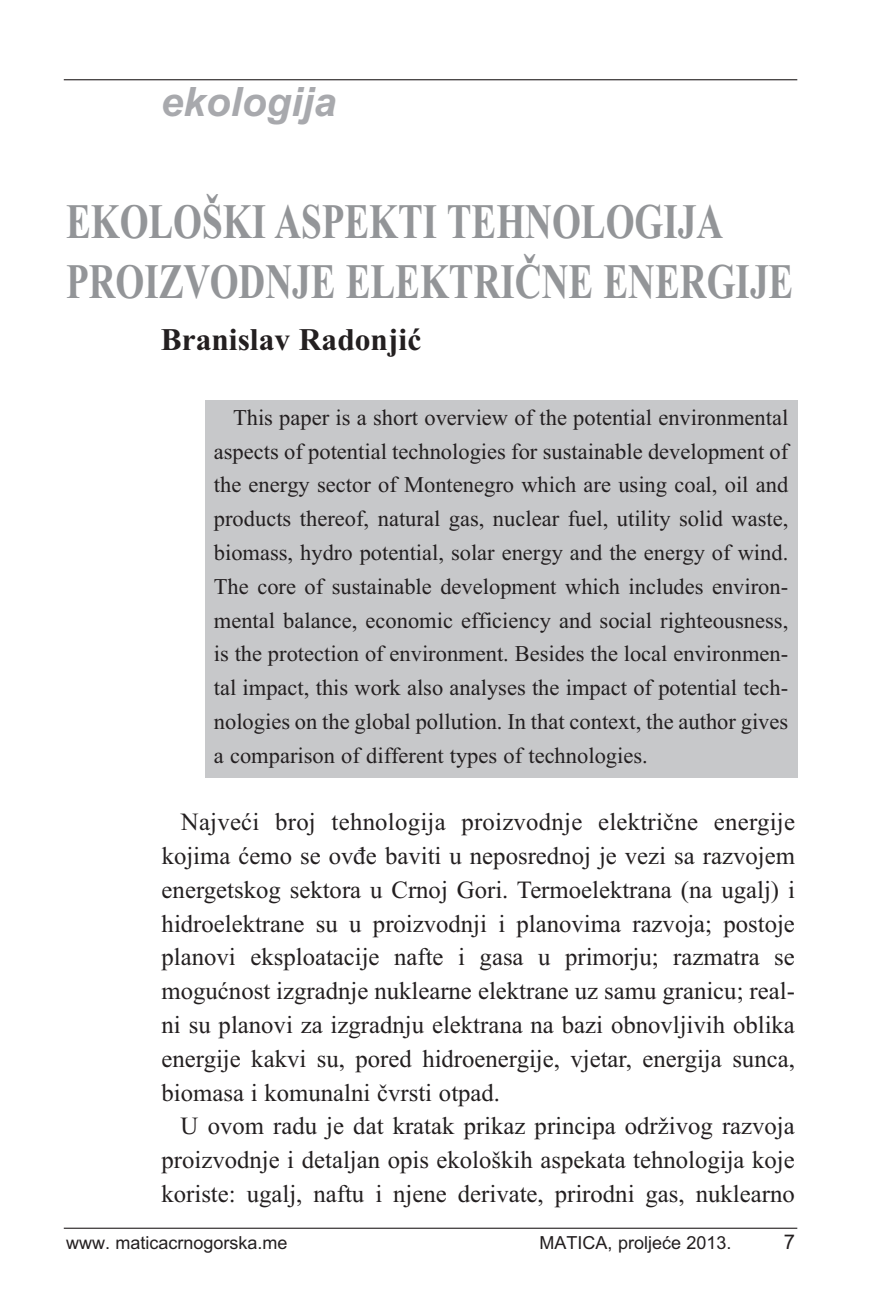
<style>
.page{position:relative;width:893px;height:1308px;background:#fff}
.page>*{position:absolute;margin:0;border:0;box-sizing:border-box;transform-origin:0 0}
.t1{font:700 49.5px/59.4px "Times New Roman";color:#939598;scale:.75 1}
.t2{font:italic 700 40.5px "Arial";color:#a8a9ad}
.t3{font:700 31.5px "Times New Roman";color:#231f20}
.t4{font:24.75px/33.8px "Times New Roman";color:#231f20;text-align:justify}
.t5{font:22.5px/33.8px "Times New Roman";color:#231f20;text-align:justify}
.t6{font:20.25px "Arial";color:#231f20}
.t7{font:18px "Arial";color:#231f20}
</style>
<div class="page">
<hr style="left:64px;top:1227px;width:733px;height:1px;background:#231f20">
<hr style="left:64px;top:79px;width:733px;height:1px;background:#231f20">
<div style="left:205px;top:400px;width:592px;height:377px;background:#c7c8ca"></div>
<h2 class="t2" style="left:161px;top:79px;width:177px">ekologija</h2>
<h1 class="t1" style="left:66px;top:192px;width:971px">EKOLOŠKI ASPEKTI TEHNOLOGIJA<br>PROIZVODNJE ELEKTRIČNE ENERGIJE</h1>
<p class="t3" style="left:161px;top:320px;width:262px">Branislav Radonjić</p>
<p class="t5" style="left:214px;top:400px;width:576px;text-indent:19px">This paper is a short overview of the potential environmental aspects of potential technologies for sustainable development of the energy sector of Montenegro which are using coal, oil and products thereof, natural gas, nuclear fuel, utility solid waste, biomass, hydro potential, solar energy and the energy of wind.<br>The core of sustainable development which includes environ&shy;mental balance, economic efficiency and social righteousness, is the protection of environment. Besides the local environmen&shy;tal impact, this work also analyses the impact of potential tech&shy;nologies on the global pollution. In that context, the author gives a comparison of different types of technologies.</p>
<p class="t4" style="left:162px;top:805px;width:635px;text-indent:19px">Najveći broj tehnologija proizvodnje električne energije kojima ćemo se ovđe baviti u neposrednoj je vezi sa razvojem energetskog sektora u Crnoj Gori. Termoelektrana (na ugalj) i hidroelektrane su u proizvodnji i planovima razvoja; postoje planovi eksploatacije nafte i gasa u primorju; razmatra se mogućnost izgradnje nuklearne elektrane uz samu granicu; real&shy;ni su planovi za izgradnju elektrana na bazi obnovljivih oblika energije kakvi su, pored hidroenergije, vjetar, energija sunca, biomasa i komunalni čvrsti otpad.</p>
<p class="t4" style="left:161px;top:1108px;width:635px;text-indent:19px">U ovom radu je dat kratak prikaz principa održivog razvoja proizvodnje i detaljan opis ekoloških aspekata tehnologija koje koriste: ugalj, naftu i njene derivate, prirodni gas, nuklearno</p>
<p class="t7" style="left:66px;top:1232px;width:223px">www. maticacrnogorska.me</p>
<p class="t7" style="left:540px;top:1232px;width:194px">MATICA, proljeće 2013.</p>
<p class="t6" style="left:784px;top:1230px;width:13px">7</p>
</div>
